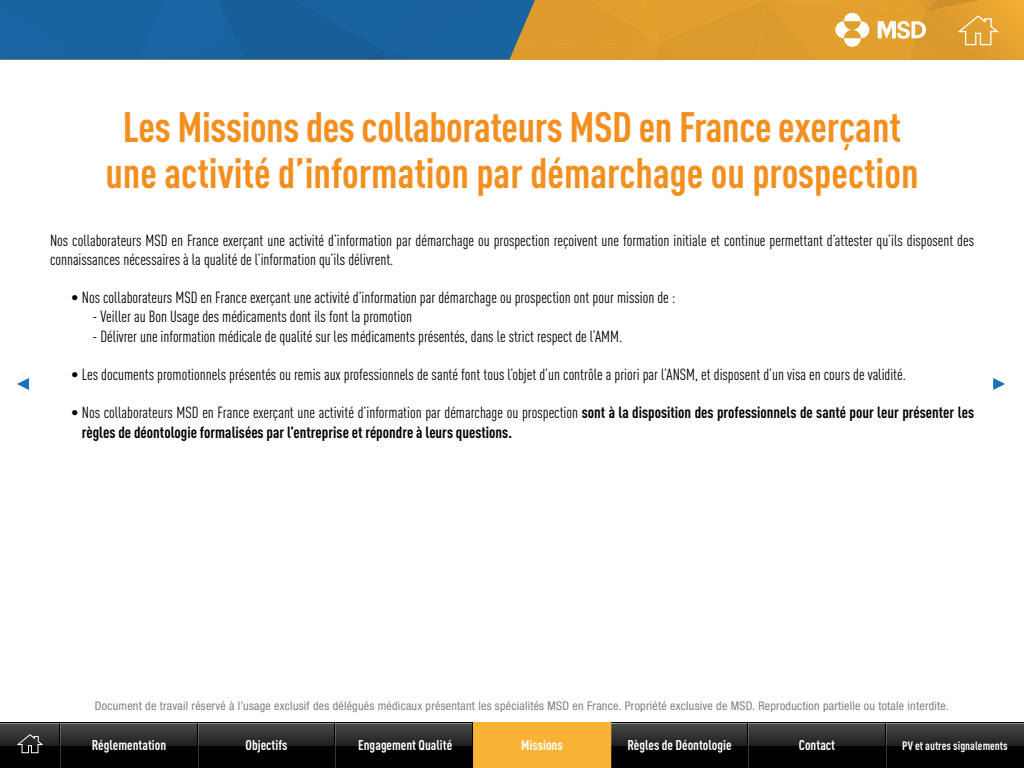
<style>
.page{position:relative;width:1024px;height:768px;background:#fff}
.page>*{position:absolute;margin:0;border:0;box-sizing:border-box;transform-origin:0 0}
.t1{font:700 condensed 42px/46px "DINOT";color:#f38f1f;text-align:center}
.t2{font:condensed 16px/19.2px "DINOT";color:#000}
.t3{font:700 condensed 16px/19.2px "DINOT";color:#000}
.t4{font:700 condensed 14px "DINOT";color:#fff}
.t5{font:condensed 12px "Helvetica Neue LT Std";letter-spacing:.02em;color:#808080}
.t6{font:700 condensed 12px "DINOT";color:#fff}
.s1{font-weight:400}
</style>
<div class="page">
<div style="left:0;top:722px;width:1024px;height:46px;background:#000"></div>
<hr style="left:0;top:723px;width:1024px;height:1px;background:#f2f2f2">
<svg style="left:0;top:724px;width:1024px;height:21px;background:#343434"></svg>
<hr style="left:59px;top:723px;width:1px;height:45px;background:#000">
<hr style="left:60px;top:723px;width:1px;height:45px;background:#fff">
<hr style="left:885px;top:722px;width:1px;height:46px;background:#000">
<hr style="left:886px;top:722px;width:1px;height:46px;background:#fff">
<svg style="left:16px;top:734px;width:28px;height:19px"></svg>
<hr style="left:747px;top:722px;width:1px;height:46px;background:#000">
<hr style="left:748px;top:722px;width:1px;height:46px;background:#fff">
<hr style="left:611px;top:722px;width:1px;height:46px;background:#fff">
<hr style="left:472px;top:722px;width:1px;height:46px;background:#000">
<hr style="left:334px;top:722px;width:1px;height:46px;background:#000">
<hr style="left:335px;top:722px;width:1px;height:46px;background:#fff">
<hr style="left:197px;top:722px;width:1px;height:46px;background:#000">
<hr style="left:198px;top:722px;width:1px;height:46px;background:#fff">
<svg style="left:17px;top:378px;width:12px;height:12px"></svg>
<svg style="left:993px;top:378px;width:12px;height:12px"></svg>
<svg style="left:0;top:0;width:1024px;height:60px;background:#7b816b"></svg>
<div style="left:473px;top:722px;width:138px;height:46px;background:#f9b234"></div>
<h1 class="t1" style="left:105px;top:104px;width:815px">Les Missions des collaborateurs MSD en France exerçant une activité d’information par démarchage ou prospection</h1>
<p class="t2" style="left:50px;top:230px;width:926px">Nos collaborateurs MSD en France exerçant une activité d’information par démarchage ou prospection reçoivent une formation initiale et continue permettant d’attester qu’ils disposent des connaissances nécessaires à la qualité de l’information qu’ils délivrent.</p>
<p class="t2" style="left:71px;top:288px;width:606px">• Nos collaborateurs MSD en France exerçant une activité d’information par démarchage ou prospection ont pour mission de :</p>
<p class="t2" style="left:93px;top:307px;width:321px">- Veiller au Bon Usage des médicaments dont ils font la promotion</p>
<p class="t2" style="left:93px;top:326px;width:531px">- Délivrer une information médicale de qualité sur les médicaments présentés, dans le strict respect de l’AMM.</p>
<p class="t2" style="left:71px;top:365px;width:836px">• Les documents promotionnels présentés ou remis aux professionnels de santé font tous l’objet d’un contrôle a priori par l’ANSM, et disposent d’un visa en cours de validité.</p>
<p class="t3" style="left:82px;top:403px;width:894px;text-indent:-11px"><span class="s1">• Nos collaborateurs MSD en France exerçant une activité d’information par démarchage ou prospection</span> sont à la disposition des professionnels de santé pour leur présenter les règles de déontologie formalisées par l’entreprise et répondre à leurs questions.</p>
<p class="t5" style="left:95px;top:699px;width:856px">Document de travail réservé à l’usage exclusif des délégués médicaux présentant les spécialités MSD en France. Propriété exclusive de MSD. Reproduction partielle ou totale interdite.</p>
<p class="t4" style="left:92px;top:737px;width:76px">Réglementation</p>
<p class="t4" style="left:246px;top:737px;width:43px">Objectifs</p>
<p class="t4" style="left:358px;top:737px;width:95px">Engagement Qualité</p>
<p class="t4" style="left:521px;top:737px;width:43px">Missions</p>
<p class="t4" style="left:627px;top:737px;width:106px">Règles de Déontologie</p>
<p class="t4" style="left:799px;top:737px;width:38px">Contact</p>
<p class="t6" style="left:902px;top:738px;width:107px">PV et autres signalements</p>
</div>
